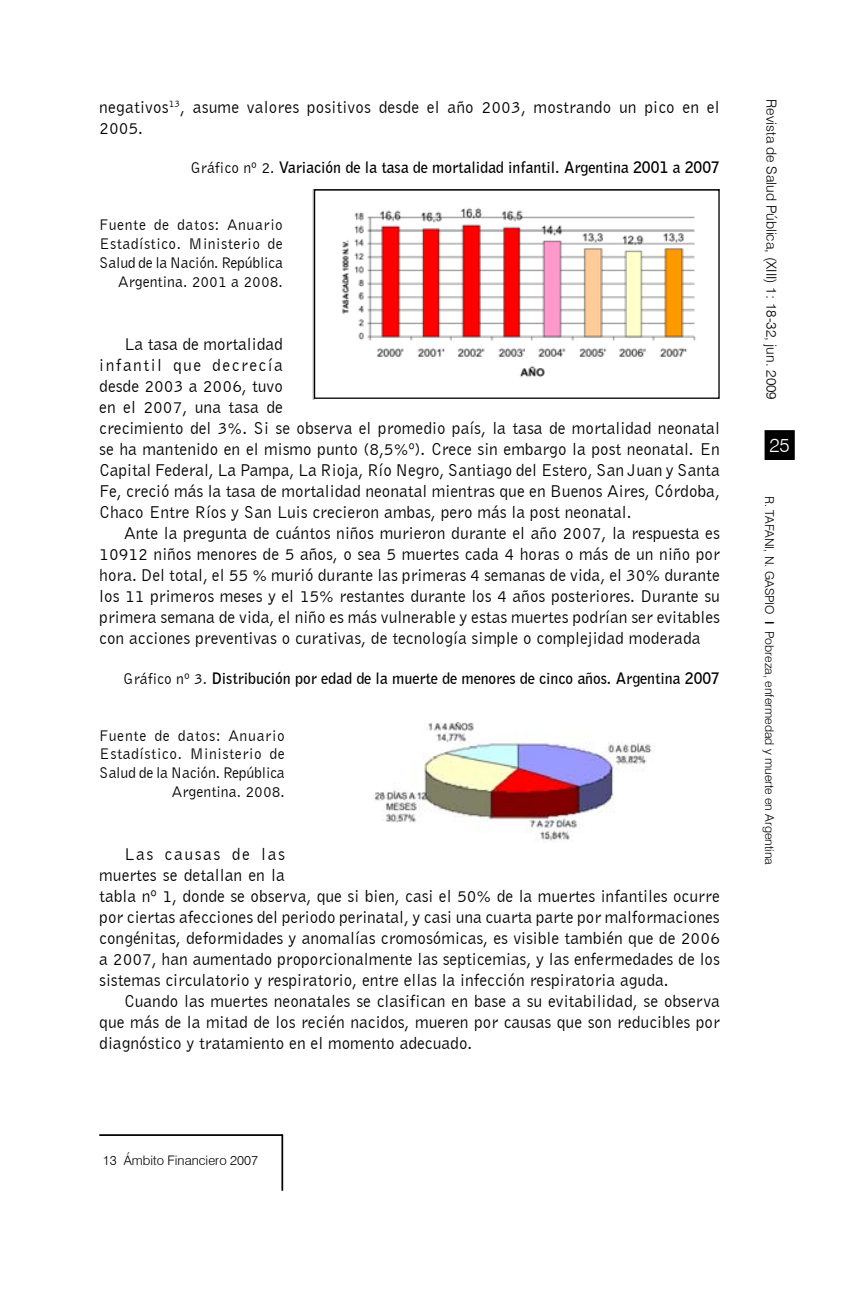
<style>
.page{position:relative;width:844px;height:1290px;background:#fff}
.page>*{position:absolute;margin:0;border:0;box-sizing:border-box;transform-origin:0 0}
.t1{font:300 19.25px "Swiss 721 BT";color:#fff}
.t2{font:17.5px/21px "Bell Gothic BT";color:#000}
.t3{font:15.75px/18.9px "Bell Gothic BT";letter-spacing:.03em;color:#000;text-align:right}
.t4{font:700 15.75px "Bell Gothic BT";color:#000}
.t5{font:300 14px "Swiss 721 BT";color:#000}
.t6{font:300 13.12px "Swiss 721 BT";color:#000}
.t7{font:300 12.25px "Swiss 721 BT";color:#000}
.s1{font-weight:400}
.s2{font-weight:500}
</style>
<div class="page">
<div style="left:765px;top:431px;width:28px;height:28px;background:#000"></div>
<div style="left:764px;top:430px;width:30px;height:30px;border:2px solid #000"></div>
<img style="left:312px;top:189px;width:384px;height:210px">
<img style="left:373px;top:722px;width:282px;height:121px">
<hr style="left:99px;top:1134px;width:184px;height:2px;background:#000">
<hr style="left:281px;top:1134px;width:2px;height:57px;background:#000">
<div style="left:314px;top:189px;width:405px;height:210px;border:1px solid #000"></div>
<p class="t2" style="left:99px;top:96px;width:621px">negativos<sup>13</sup>, asume valores positivos desde el año 2003, mostrando un pico en el<br>2005.</p>
<p class="t4" style="left:190px;top:157px;width:531px"><span class="s1">Gráfico nº 2.</span> Variación de la tasa de mortalidad infantil. Argentina 2001 a 2007</p>
<p class="t3" style="left:99px;top:215px;width:185px">Fuente de datos: Anuario<br>Estadístico. Ministerio de<br>Salud de la Nación. República<br>Argentina. 2001 a 2008.</p>
<p class="t2" style="left:99px;top:333px;width:622px;text-indent:25px">La tasa de mortalidad<br>infantil que decrecía<br>desde 2003 a 2006, tuvo<br>en el 2007, una tasa de<br>crecimiento del 3%. Si se observa el promedio país, la tasa de mortalidad neonatal se ha mantenido en el mismo punto (8,5%º). Crece sin embargo la post neonatal. En Capital Federal, La Pampa, La Rioja, Río Negro, Santiago del Estero, San Juan y Santa Fe, creció más la tasa de mortalidad neonatal mientras que en Buenos Aires, Córdoba, Chaco Entre Ríos y San Luis crecieron ambas, pero más la post neonatal.</p>
<p class="t2" style="left:99px;top:522px;width:622px;text-align:justify;text-indent:25px">Ante la pregunta de cuántos niños murieron durante el año 2007, la respuesta es 10912 niños menores de 5 años, o sea 5 muertes cada 4 horas o más de un niño por hora. Del total, el 55 % murió durante las primeras 4 semanas de vida, el 30% durante los 11 primeros meses y el 15% restantes durante los 4 años posteriores. Durante su primera semana de vida, el niño es más vulnerable y estas muertes podrían ser evitables con acciones preventivas o curativas, de tecnología simple o complejidad moderada</p>
<p class="t4" style="left:123px;top:668px;width:598px"><span class="s1">Gráfico nº 3.</span> Distribución por edad de la muerte de menores de cinco años. Argentina 2007</p>
<p class="t3" style="left:99px;top:725px;width:187px">Fuente de datos: Anuario<br>Estadístico. Ministerio de<br>Salud de la Nación. República<br>Argentina. 2008.</p>
<p class="t2" style="left:99px;top:843px;width:622px;text-indent:25px">Las causas de las<br>muertes se detallan en la<br>tabla nº 1, donde se observa, que si bien, casi el 50% de la muertes infantiles ocurre por ciertas afecciones del periodo perinatal, y casi una cuarta parte por malformaciones congénitas, deformidades y anomalías cromosómicas, es visible también que de 2006 a 2007, han aumentado proporcionalmente las septicemias, y las enfermedades de los sistemas circulatorio y respiratorio, entre ellas la infección respiratoria aguda.</p>
<p class="t2" style="left:99px;top:990px;width:622px;text-align:justify;text-indent:25px">Cuando las muertes neonatales se clasifican en base a su evitabilidad, se observa que más de la mitad de los recién nacidos, mueren por causas que son reducibles por diagnóstico y tratamiento en el momento adecuado.</p>
<p class="t6" style="left:103px;top:1152px;width:157px">13 Ámbito Financiero 2007</p>
<p class="t5" style="left:779px;top:99px;width:302px;rotate:90deg">Revista de Salud Pública, (XIII) 1: 18-32, jun. 2009</p>
<p class="t1" style="left:769px;top:433px;width:22px">25</p>
<p class="t7" style="left:776px;top:496px;width:371px;rotate:90deg">R. Tafani, N. Gaspio <span class="s2">I</span> Pobreza, enfermedad y muerte en Argentina</p>
</div>
